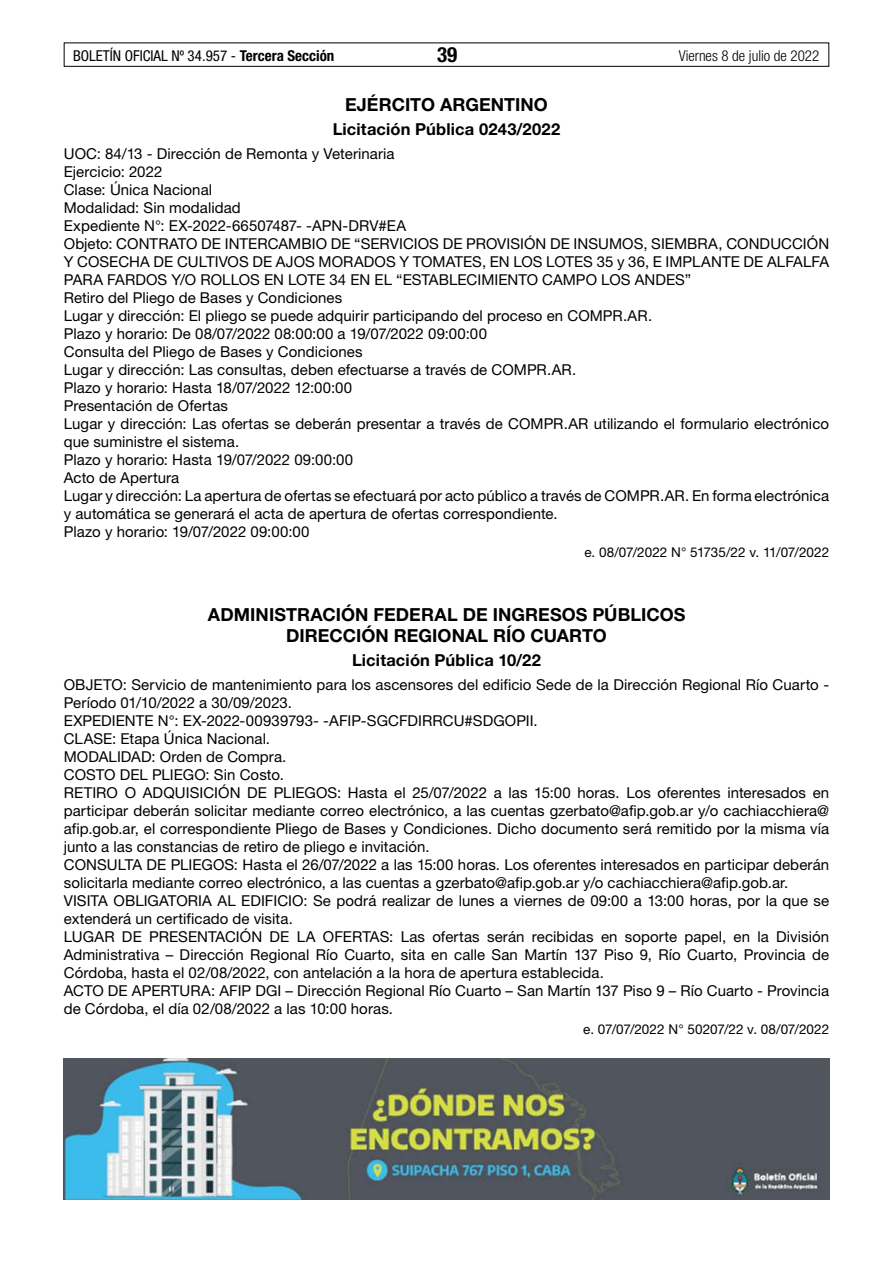
<style>
.page{position:relative;width:893px;height:1263px;background:#fff}
.page>*{position:absolute;margin:0;border:0;box-sizing:border-box;transform-origin:0 0}
.t1{font:700 condensed 21px "Helvetica Neue LT Std";color:#000}
.t2{font:700 18px/21px "Helvetica Neue LT Std";color:#000}
.t3{font:700 16.5px "Helvetica Neue LT Std";letter-spacing:.01em;color:#000}
.t4{font:15px/18px "Helvetica Neue LT Std";letter-spacing:.005em;color:#000}
.t5{font:condensed 15px "Helvetica Neue LT Std";color:#000}
.t6{font:300 condensed 15px "Helvetica Neue LT Std";color:#000}
.t7{font:13.5px "Helvetica Neue LT Std";color:#000}
.s1{font-weight:700}
.s2{color:#fff}
</style>
<div class="page">
<div style="left:64px;top:43px;width:765px;height:24px;border:1px solid #000"></div>
<img style="left:64px;top:1059px;width:765px;height:140px">
<p class="t5" style="left:73px;top:47px;width:263px">BOLETÍN OFICIAL Nº 34.957 - <span class="s1">Tercera Sección</span></p>
<h1 class="t1" style="left:437px;top:42px;width:22px">39</h1>
<p class="t6" style="left:679px;top:47px;width:142px">Viernes 8 de julio de 2022</p>
<p class="t2" style="left:345px;top:93px;width:204px">EJÉRCITO ARGENTINO</p>
<p class="t3" style="left:333px;top:119px;width:229px">Licitación Pública 0243/2022</p>
<p class="t4" style="left:64px;top:145px;width:767px">UOC: 84/13 - Dirección de Remonta y Veterinaria<br>Ejercicio: 2022<br>Clase: Única Nacional<br>Modalidad: Sin modalidad<br>Expediente N°: EX-2022-66507487- -APN-DRV#EA<br>Objeto: CONTRATO DE INTERCAMBIO DE “SERVICIOS DE PROVISIÓN DE INSUMOS, SIEMBRA, CONDUCCIÓN Y COSECHA DE CULTIVOS DE AJOS MORADOS Y TOMATES, EN LOS LOTES 35 y 36, E IMPLANTE DE ALFALFA PARA FARDOS Y/O ROLLOS EN LOTE 34 EN EL “ESTABLECIMIENTO CAMPO LOS ANDES”<br>Retiro del Pliego de Bases y Condiciones<br>Lugar y dirección: El pliego se puede adquirir participando del proceso en COMPR.AR.<br>Plazo y horario: De 08/07/2022 08:00:00 a 19/07/2022 09:00:00<br>Consulta del Pliego de Bases y Condiciones<br>Lugar y dirección: Las consultas, deben efectuarse a través de COMPR.AR.<br>Plazo y horario: Hasta 18/07/2022 12:00:00<br>Presentación de Ofertas<br>Lugar y dirección: Las ofertas se deberán presentar a través de COMPR.AR utilizando el formulario electrónico que suministre el sistema.<br>Plazo y horario: Hasta 19/07/2022 09:00:00<br>Acto de Apertura<br>Lugar y dirección: La apertura de ofertas se efectuará por acto público a través de COMPR.AR. En forma electrónica y automática se generará el acta de apertura de ofertas correspondiente.<br>Plazo y horario: 19/07/2022 09:00:00</p>
<p class="t7" style="left:584px;top:544px;width:246px">e. 08/07/2022 N° 51735/22 v. 11/07/2022</p>
<p class="t2" style="left:286px;top:603px;width:413px;text-indent:-78px">ADMINISTRACIÓN FEDERAL DE INGRESOS PÚBLICOS <span class="s2">-<br></span>DIRECCIÓN REGIONAL RÍO CUARTO</p>
<p class="t3" style="left:352px;top:650px;width:190px">Licitación Pública 10/22</p>
<p class="t4" style="left:64px;top:676px;width:767px">OBJETO: Servicio de mantenimiento para los ascensores del edificio Sede de la Dirección Regional Río Cuarto - Período 01/10/2022 a 30/09/2023.<br>EXPEDIENTE N°: EX-2022-00939793- -AFIP-SGCFDIRRCU#SDGOPII.<br>CLASE: Etapa Única Nacional.<br>MODALIDAD: Orden de Compra.<br>COSTO DEL PLIEGO: Sin Costo.<br>RETIRO O ADQUISICIÓN DE PLIEGOS: Hasta el 25/07/2022 a las 15:00 horas. Los oferentes interesados en participar deberán solicitar mediante correo electrónico, a las cuentas gzerbato@afip.gob.ar y/o cachiacchiera@ afip.gob.ar, el correspondiente Pliego de Bases y Condiciones. Dicho documento será remitido por la misma vía junto a las constancias de retiro de pliego e invitación.<br>CONSULTA DE PLIEGOS: Hasta el 26/07/2022 a las 15:00 horas. Los oferentes interesados en participar deberán solicitarla mediante correo electrónico, a las cuentas a gzerbato@afip.gob.ar y/o cachiacchiera@afip.gob.ar.<br>VISITA OBLIGATORIA AL EDIFICIO: Se podrá realizar de lunes a viernes de 09:00 a 13:00 horas, por la que se extenderá un certificado de visita.<br>LUGAR DE PRESENTACIÓN DE LA OFERTAS: Las ofertas serán recibidas en soporte papel, en la División Administrativa – Dirección Regional Río Cuarto, sita en calle San Martín 137 Piso 9, Río Cuarto, Provincia de Córdoba, hasta el 02/08/2022, con antelación a la hora de apertura establecida.<br>ACTO DE APERTURA: AFIP DGI – Dirección Regional Río Cuarto – San Martín 137 Piso 9 – Río Cuarto - Provincia de Córdoba, el día 02/08/2022 a las 10:00 horas.</p>
<p class="t7" style="left:583px;top:1021px;width:248px">e. 07/07/2022 N° 50207/22 v. 08/07/2022</p>
</div>
